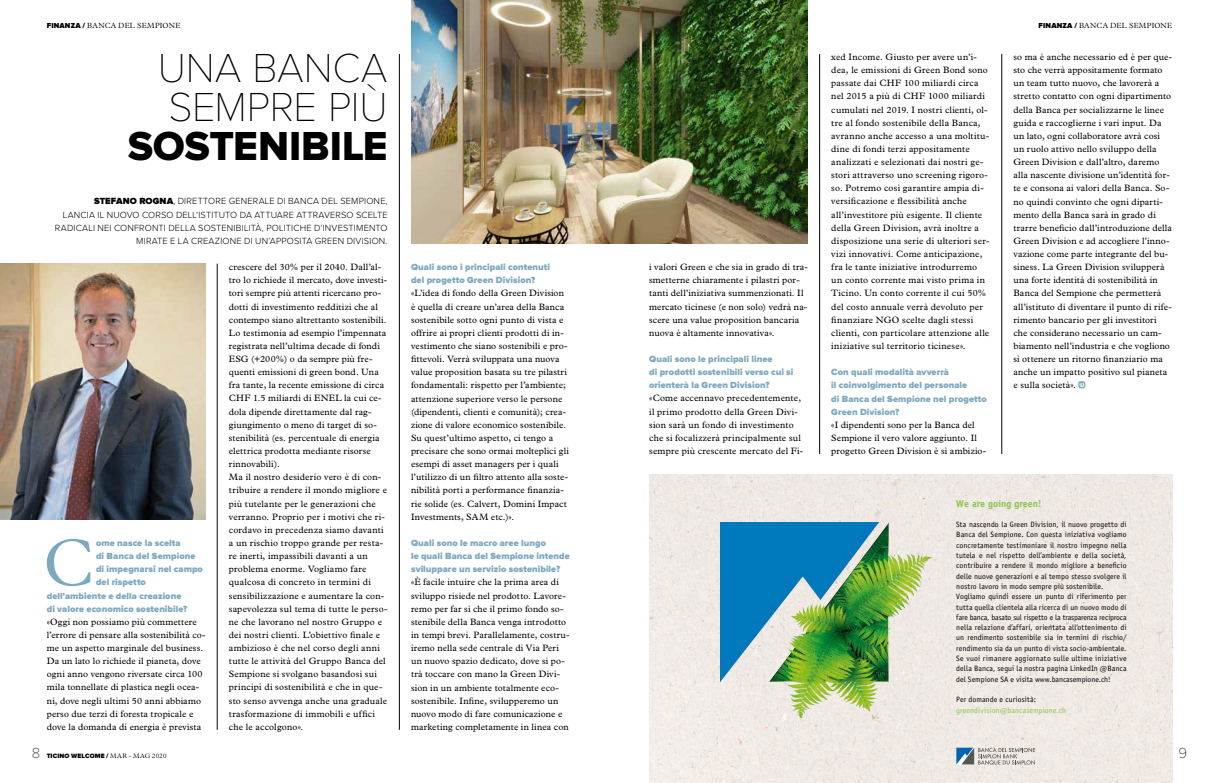
<style>
.page{position:relative;width:1219px;height:783px;background:#fff}
.page>*{position:absolute;margin:0;border:0;box-sizing:border-box;transform-origin:0 0}
.t1{font:300 67px "Plantin";color:#7da9c0}
.t2{font:100 42px/39px "Proxima Nova";letter-spacing:-.005em;color:#000}
.t3{font:42px "Proxima Nova Extrabld";letter-spacing:-.005em;color:#000}
.t4{font:100 15px "Proxima Nova";color:#000}
.t5{font:700 9.9px "Officina Sans";color:#8dc04b}
.t6{font:9.2px/13.1px "Plantin Std";letter-spacing:.015em;color:#000}
.t7{font:900 9.2px/13.1px "Proxima Nova";letter-spacing:.005em;color:#7da9c0}
.t8{font:300 9.2px/13.1px "Proxima Nova";letter-spacing:.015em;color:#000;text-align:right}
.t9{font:7.7px/10.3px "Officina Sans";letter-spacing:.01em;color:#000}
.t10{font:7.7px "Officina Sans";letter-spacing:.01em;color:#8dc04b}
.t11{font:300 7.5px "Plantin Std";letter-spacing:.025em;color:#000}
.t12{font:900 6.5px "Proxima Nova";letter-spacing:.02em;color:#000}
.s1{font-family:"Proxima Nova";font-weight:900}
.s2{font-weight:900}
.s3{font-family:"Plantin";font-weight:300}
</style>
<div class="page">
<hr style="left:399px;top:54px;width:1px;height:675px;background:#000">
<hr style="left:217px;top:263px;width:1px;height:466px;background:#000">
<hr style="left:1002px;top:54px;width:1px;height:400px;background:#000">
<hr style="left:819px;top:54px;width:1px;height:400px;background:#000">
<svg style="left:1078px;top:381px;width:7px;height:7px"></svg>
<svg style="left:1080px;top:383px;width:4px;height:3px"></svg>
<img style="left:411px;top:0;width:397px;height:244px">
<img style="left:0;top:264px;width:206px;height:255px">
<div style="left:649px;top:475px;width:523px;height:307px;background:#f0eae5"></div>
<svg style="left:956px;top:747px;width:79px;height:17px"></svg>
<img style="left:720px;top:522px;width:213px;height:195px">
<p class="t11" style="left:47px;top:22px;width:135px"><span class="s1">FINANZA /</span> BANCA DEL SEMPIONE</p>
<h2 class="t2" style="left:158px;top:49px;width:231px">UNA BANCA<br>SEMPRE PIÙ</h2>
<h2 class="t3" style="left:128px;top:127px;width:261px">SOSTENIBILE</h2>
<p class="t8" style="left:55px;top:195px;width:334px"><span class="s2">STEFANO ROGNA</span>, DIRETTORE GENERALE DI BANCA DEL SEMPIONE,<br>LANCIA IL NUOVO CORSO DELL’ISTITUTO DA ATTUARE ATTRAVERSO SCELTE RADICALI NEI CONFRONTI DELLA SOSTENIBILITÀ, POLITICHE D’INVESTIMENTO MIRATE E LA CREAZIONE DI UN’APPOSITA GREEN DIVISION.</p>
<h1 class="t1" style="left:43px;top:524px;width:53px">C</h1>
<p class="t7" style="left:96px;top:536px;width:86px">ome nasce la scelta</p>
<p class="t7" style="left:96px;top:549px;width:101px">di Banca del Sempione</p>
<p class="t7" style="left:96px;top:563px;width:108px">di impegnarsi nel campo</p>
<p class="t7" style="left:96px;top:576px;width:51px">del rispetto</p>
<p class="t7" style="left:47px;top:589px;width:136px">dell’ambiente e della creazione</p>
<p class="t7" style="left:47px;top:602px;width:142px">di valore economico sostenibile?</p>
<p class="t6" style="left:47px;top:615px;width:160px">«Oggi non possiamo più commettere l’errore di pensare alla sostenibilità co&shy;me un aspetto marginale del business.<br>Da un lato lo richiede il pianeta, dove ogni anno vengono riversate circa 100 mila tonnellate di plastica negli ocea&shy;ni, dove negli ultimi 50 anni abbiamo perso due terzi di foresta tropicale e dove la domanda di energia è prevista</p>
<p class="t6" style="left:229px;top:260px;width:160px">crescere del 30% per il 2040. Dall’al&shy;tro lo richiede il mercato, dove investi&shy;tori sempre più attenti ricercano pro&shy;dotti di investimento redditizi che al contempo siano altrettanto sostenibili.<br>Lo testimonia ad esempio l’impennata registrata nell’ultima decade di fondi ESG (+200%) o da sempre più fre&shy;quenti emissioni di green bond. Una fra tante, la recente emissione di circa CHF 1.5 miliardi di ENEL la cui ce&shy;dola dipende direttamente dal rag&shy;giungimento o meno di target di so&shy;stenibilità (es. percentuale di energia elettrica prodotta mediante risorse rinnovabili).<br>Ma il nostro desiderio vero è di con&shy;tribuire a rendere il mondo migliore e più tutelante per le generazioni che verranno. Proprio per i motivi che ri&shy;cordavo in precedenza siamo davanti a un rischio troppo grande per resta&shy;re inerti, impassibili davanti a un problema enorme. Vogliamo fare qualcosa di concreto in termini di sensibilizzazione e aumentare la con&shy;sapevolezza sul tema di tutte le perso&shy;ne che lavorano nel nostro Gruppo e dei nostri clienti. L’obiettivo finale e ambizioso è che nel corso degli anni tutte le attività del Gruppo Banca del Sempione si svolgano basandosi sui principi di sostenibilità e che in que&shy;sto senso avvenga anche una graduale trasformazione di immobili e uffici che le accolgono».</p>
<p class="t7" style="left:411px;top:261px;width:141px">Quali sono i principali contenuti del progetto Green Division?</p>
<p class="t6" style="left:411px;top:287px;width:160px">«L’idea di fondo della Green Division è quella di creare un’area della Banca sostenibile sotto ogni punto di vista e offrire ai propri clienti prodotti di in&shy;vestimento che siano sostenibili e pro&shy;fittevoli. Verrà sviluppata una nuova value proposition basata su tre pilastri fondamentali: rispetto per l’ambiente; attenzione superiore verso le persone (dipendenti, clienti e comunità); crea&shy;zione di valore economico sostenibile.<br>Su quest’ultimo aspetto, ci tengo a precisare che sono ormai molteplici gli esempi di asset managers per i quali l’utilizzo di un filtro attento alla soste&shy;nibilità porti a performance finanzia&shy;rie solide (es. Calvert, Domini Impact Investments, SAM etc.)».</p>
<p class="t7" style="left:411px;top:536px;width:160px">Quali sono le macro aree lungo<br>le quali Banca del Sempione intende sviluppare un servizio sostenibile?</p>
<p class="t6" style="left:411px;top:575px;width:160px">«È facile intuire che la prima area di sviluppo risiede nel prodotto. Lavore&shy;remo per far sì che il primo fondo so&shy;stenibile della Banca venga introdotto in tempi brevi. Parallelamente, costru&shy;iremo nella sede centrale di Via Peri un nuovo spazio dedicato, dove si po&shy;trà toccare con mano la Green Divi&shy;sion in un ambiente totalmente eco&shy;sostenibile. Infine, svilupperemo un nuovo modo di fare comunicazione e marketing completamente in linea con</p>
<p class="t6" style="left:649px;top:260px;width:160px">i valori Green e che sia in grado di tra&shy;smetterne chiaramente i pilastri por&shy;tanti dell’iniziativa summenzionati. Il mercato ticinese (e non solo) vedrà na&shy;scere una value proposition bancaria nuova è altamente innovativa».</p>
<p class="t7" style="left:649px;top:353px;width:146px">Quali sono le principali linee<br>di prodotti sostenibili verso cui si orienterà la Green Division?</p>
<p class="t6" style="left:649px;top:392px;width:156px">«Come accennavo precedentemente, il primo prodotto della Green Divi&shy;sion sarà un fondo di investimento che si focalizzerà principalmente sul sempre più crescente mercato del Fi-</p>
<p class="t6" style="left:831px;top:50px;width:160px">xed Income. Giusto per avere un’i&shy;dea, le emissioni di Green Bond sono passate dai CHF 100 miliardi circa nel 2015 a più di CHF 1000 miliardi cumulati nel 2019. I nostri clienti, ol&shy;tre al fondo sostenibile della Banca, avranno anche accesso a una moltitu&shy;dine di fondi terzi appositamente analizzati e selezionati dai nostri ge&shy;stori attraverso uno screening rigoro&shy;so. Potremo così garantire ampia di&shy;versificazione e flessibilità anche all’investitore più esigente. Il cliente della Green Division, avrà inoltre a disposizione una serie di ulteriori ser&shy;vizi innovativi. Come anticipazione, fra le tante iniziative introdurremo un conto corrente mai visto prima in Ticino. Un conto corrente il cui 50% del costo annuale verrà devoluto per finanziare NGO scelte dagli stessi clienti, con particolare attenzione alle iniziative sul territorio ticinese».</p>
<p class="t7" style="left:831px;top:366px;width:157px">Con quali modalità avverrà<br>il coinvolgimento del personale<br>di Banca del Sempione nel progetto<br>Green Division?</p>
<p class="t6" style="left:831px;top:418px;width:157px">«I dipendenti sono per la Banca del<br>Sempione il vero valore aggiunto. Il progetto Green Division è sì ambizio-</p>
<p class="t11" style="left:1039px;top:22px;width:135px"><span class="s1">FINANZA /</span> BANCA DEL SEMPIONE</p>
<p class="t6" style="left:1013px;top:50px;width:160px">so ma è anche necessario ed è per que&shy;sto che verrà appositamente formato un team tutto nuovo, che lavorerà a stretto contatto con ogni dipartimento della Banca per socializzarne le linee guida e raccoglierne i vari input. Da un lato, ogni collaboratore avrà così un ruolo attivo nello sviluppo della Green Division e dall’altro, daremo alla nascente divisione un’identità for&shy;te e consona ai valori della Banca. So&shy;no quindi convinto che ogni diparti&shy;mento della Banca sarà in grado di trarre beneficio dall’introduzione della Green Division e ad accogliere l’inno&shy;vazione come parte integrante del bu&shy;siness. La Green Division svilupperà una forte identità di sostenibilità in Banca del Sempione che permetterà all’istituto di diventare il punto di rife&shy;rimento bancario per gli investitori che considerano necessario un cam&shy;biamento nell’industria e che vogliono sì ottenere un ritorno finanziario ma anche un impatto positivo sul pianeta e sulla società».</p>
<p class="t5" style="left:956px;top:497px;width:87px">We are going green!</p>
<p class="t9" style="left:956px;top:519px;width:172px">Sta nascendo la Green Division, il nuovo progetto di Banca del Sempione. Con questa iniziativa vogliamo concretamente testimoniare il nostro impegno nella tutela e nel rispetto dell’ambiente e della società, contribuire a rendere il mondo migliore a beneficio delle nuove generazioni e al tempo stesso svolgere il nostro lavoro in modo sempre più sostenibile.<br>Vogliamo quindi essere un punto di riferimento per tutta quella clientela alla ricerca di un nuovo modo di fare banca, basato sul rispetto e la trasparenza reciproca nella relazione d’affari, orientata all’ottenimento di un rendimento sostenibile sia in termini di rischio/ rendimento sia da un punto di vista socio-ambientale.<br>Se vuoi rimanere aggiornato sulle ultime iniziative della Banca, segui la nostra pagina LinkedIn @Banca del Sempione SA e visita www.bancasempione.ch!</p>
<p class="t9" style="left:956px;top:694px;width:81px">Per domande e curiosità:</p>
<p class="t10" style="left:956px;top:705px;width:111px">greendivision@bancasempione.ch</p>
<h3 class="t4" style="left:32px;top:744px;width:10px">8</h3>
<p class="t12" style="left:47px;top:752px;width:121px">TICINO WELCOME / <span class="s3">MAR - MAG 2020</span></p>
<h3 class="t4" style="left:1179px;top:744px;width:10px">9</h3>
</div>
